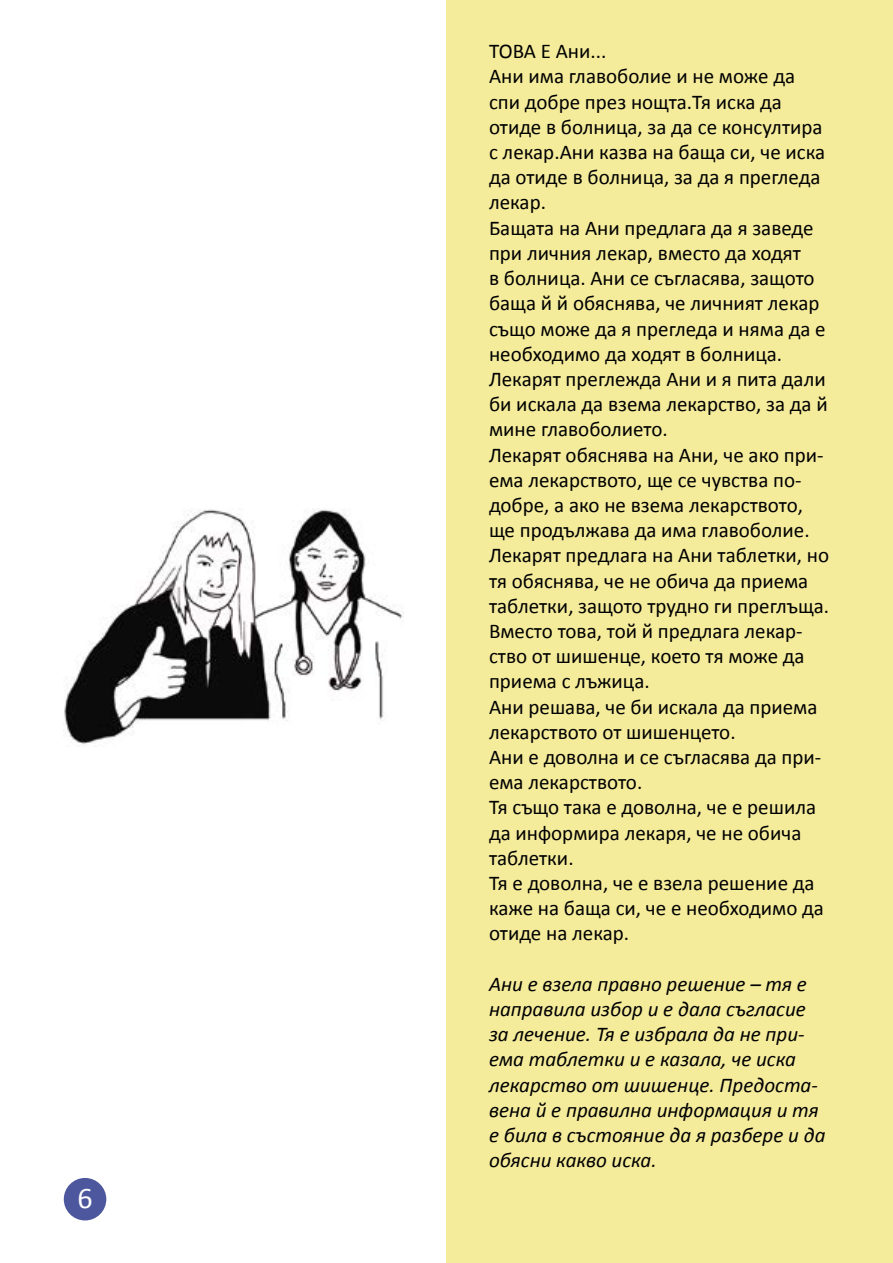
<style>
.page{position:relative;width:893px;height:1263px;background:#fff}
.page>*{position:absolute;margin:0;border:0;box-sizing:border-box;transform-origin:0 0}
.t1{font:30px "Calibri";color:#fff}
.t2{font:21px/25.2px "Calibri";color:#000}
.t3{font:italic 21px/25.2px "Calibri";color:#000}
</style>
<div class="page">
<div style="left:64px;top:1178px;width:42px;height:42px;background:#4c579d;border-radius:50%"></div>
<div style="left:446px;top:0;width:447px;height:1263px;background:#f4eb9b"></div>
<img style="left:64px;top:508px;width:340px;height:237px">
<h1 class="t1" style="left:77px;top:1177px;width:17px">6</h1>
<p class="t2" style="left:489px;top:38px;width:342px">ТОВА Е Ани...<br>Aни има главоболие и не може да спи добре през нощта.Тя иска да отиде в болница, за да се консултира с лекар.Aни казва на баща си, че иска да отиде в болница, за да я прегледа лекар.<br>Бащата на Aни предлага да я заведе при личния лекар, вместо да ходят<br>в болница. Aни се съгласява, защото баща й й обяснява, че личният лекар също може да я прегледа и няма да е необходимо да ходят в болница.<br>Лекарят преглежда Ани и я пита дали би искала да взема лекарство, за да й мине главоболието.<br>Лекарят обяснява на Ани, че ако при&shy;ема лекарството, ще се чувства по&shy;добре, а ако не взема лекарството, ще продължава да има главоболие.<br>Лекарят предлага на Ани таблетки, но тя обяснява, че не обича да приема таблетки, защото трудно ги преглъща.<br>Вместо това, той й предлага лекар&shy;ство от шишенце, което тя може да приема с лъжица.<br>Ани решава, че би искала да приема лекарството от шишенцето.<br>Aни е доволна и се съгласява да при&shy;ема лекарството.<br>Тя също така е доволна, че е решила да информира лекаря, че не обича таблетки.<br>Тя е доволна, че е взела решение да каже на баща си, че е необходимо да отиде на лекар.</p>
<p class="t3" style="left:489px;top:970px;width:338px">Aни е взела правно решение – тя е направила избор и е дала съгласие за лечение. Тя е избрала да не при&shy;ема таблетки и е казала, че иска лекарство от шишенце. Предоста&shy;вена й е правилна информация и тя е била в състояние да я разбере и да обясни какво иска.</p>
</div>
